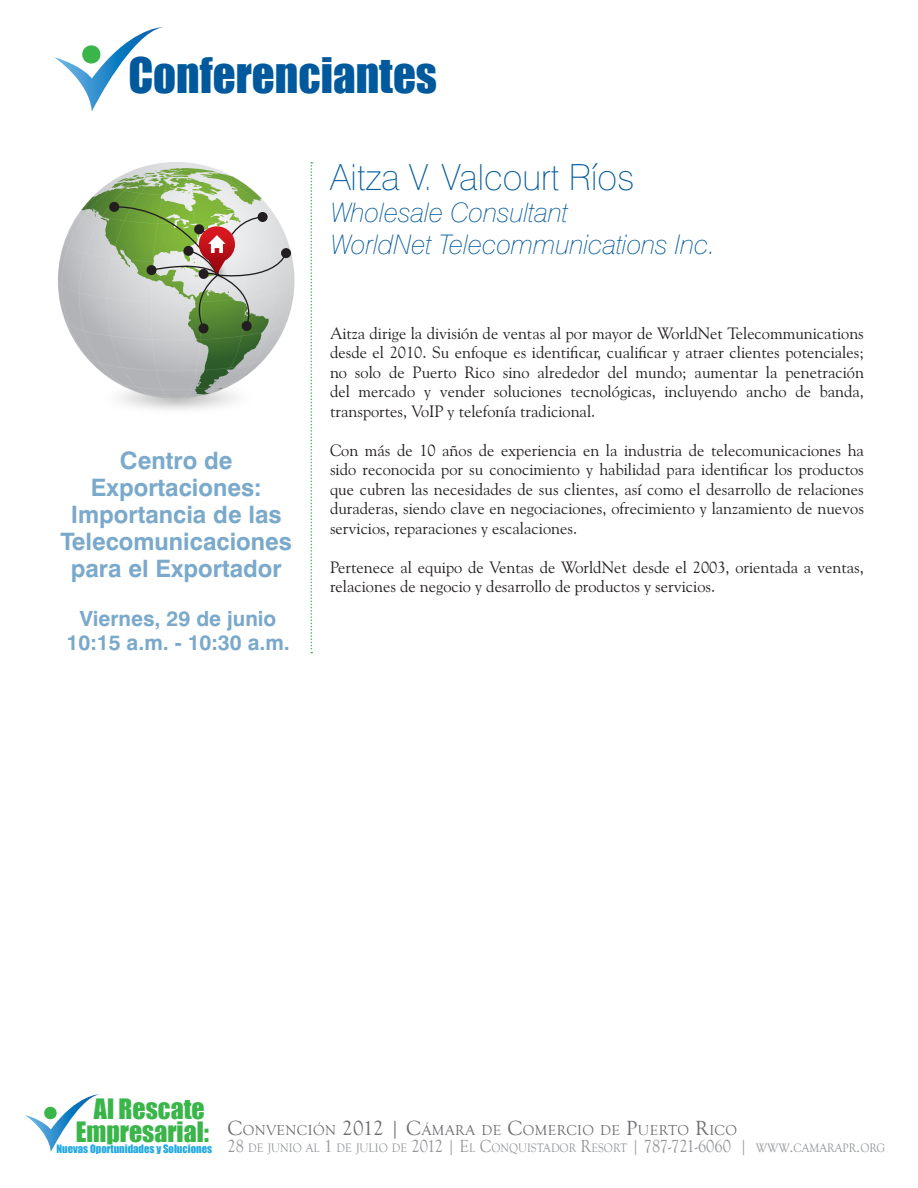
<style>
.page{position:relative;width:918px;height:1188px;background:#fff}
.page>*{position:absolute;margin:0;border:0;box-sizing:border-box;transform-origin:0 0}
.t1{font:45px "Impact";color:#00599c}
.t2{font:100 36px "Swiss 721 BT";color:#00599c}
.t3{font:italic 100 27px "Swiss 721 BT";color:#00599c}
.t4{font:25.8px "Impact";color:#3ab54a}
.t5{font:700 24px/27px "Swiss 721 BT";color:#7aa9cb;text-align:center}
.t6{font:700 21px "Swiss 721 BT";color:#7aa9cb}
.t7{font:16.5px/19.5px "Goudy Old Style BT";color:#231f20;text-align:justify}
.t8{font:14.7px "Goudy Old Style T";letter-spacing:.03em;color:#6c6d70}
.t9{font:12.6px "Goudy Old Style T";color:#939598;scale:.92 1}
.t10{font:10.65px "Impact";color:#24aae1}
.s1{font-size:21px}
.s2{font-size:18px}
</style>
<div class="page">
<svg style="left:25px;top:1094px;width:75px;height:58px"></svg>
<svg style="left:54px;top:27px;width:109px;height:84px"></svg>
<svg style="left:310px;top:162px;width:2px;height:491px"></svg>
<svg style="left:58px;top:162px;width:237px;height:237px"></svg>
<div style="left:109px;top:202px;width:10px;height:10px;background:#231f20;border-radius:50%"></div>
<svg style="left:113px;top:206px;width:179px;height:128px;background:#adb798"></svg>
<p class="t1" style="left:128px;top:40px;width:310px">Conferenciantes</p>
<p class="t5" style="left:120px;top:446px;width:114px">Centro de</p>
<p class="t5" style="left:91px;top:473px;width:172px">Exportaciones:</p>
<p class="t5" style="left:61px;top:500px;width:233px">Importancia de las<br>Telecomunicaciones para el Exportador</p>
<p class="t6" style="left:80px;top:606px;width:198px">Viernes, 29 de junio</p>
<p class="t6" style="left:67px;top:630px;width:225px">10:15 a.m. - 10:30 a.m.</p>
<p class="t2" style="left:330px;top:155px;width:306px">Aitza V. Valcourt Ríos</p>
<p class="t3" style="left:330px;top:196px;width:239px">Wholesale Consultant</p>
<p class="t3" style="left:330px;top:228px;width:387px">WorldNet Telecommunications Inc.</p>
<p class="t7" style="left:330px;top:323px;width:536px">Aitza dirige la división de ventas al por mayor de WorldNet Telecommunications desde el 2010. Su enfoque es identificar, cualificar y atraer clientes potenciales; no solo de Puerto Rico sino alrededor del mundo; aumentar la penetración del mercado y vender soluciones tecnológicas, incluyendo ancho de banda, transportes, VoIP y telefonía tradicional.</p>
<p class="t7" style="left:330px;top:440px;width:536px">Con más de 10 años de experiencia en la industria de telecomunicaciones ha sido reconocida por su conocimiento y habilidad para identificar los productos que cubren las necesidades de sus clientes, así como el desarrollo de relaciones duraderas, siendo clave en negociaciones, ofrecimiento y lanzamiento de nuevos servicios, reparaciones y escalaciones.</p>
<p class="t7" style="left:330px;top:557px;width:536px">Pertenece al equipo de Ventas de WorldNet desde el 2003, orientada a ventas, relaciones de negocio y desarrollo de productos y servicios.</p>
<h3 class="t4" style="left:94px;top:1088px;width:112px">Al Rescate</h3>
<p class="t10" style="left:56px;top:1141px;width:157px">Nuevas Oportunidades y Soluciones</p>
<h3 class="t4" style="left:76px;top:1112px;width:135px">Empresarial:</h3>
<p class="t8" style="left:228px;top:1123px;width:511px"><span class="s1">C</span>ONVENCIÓN <span class="s1">2012 | C</span>ÁMARA DE <span class="s1">C</span>OMERCIO DE <span class="s1">P</span>UERTO <span class="s1">R</span>ICO</p>
<p class="t9" style="left:228px;top:1141px;width:716px"><span class="s2">28</span> DE JUNIO AL <span class="s2">1</span> DE JULIO DE <span class="s2">2012 | E</span>L <span class="s2">C</span>ONQUISTADOR <span class="s2">R</span>ESORT <span class="s2">| 787-721-6060 |</span> WWW<span class="s2">.</span>CAMARAPR<span class="s2">.</span>ORG</p>
</div>
